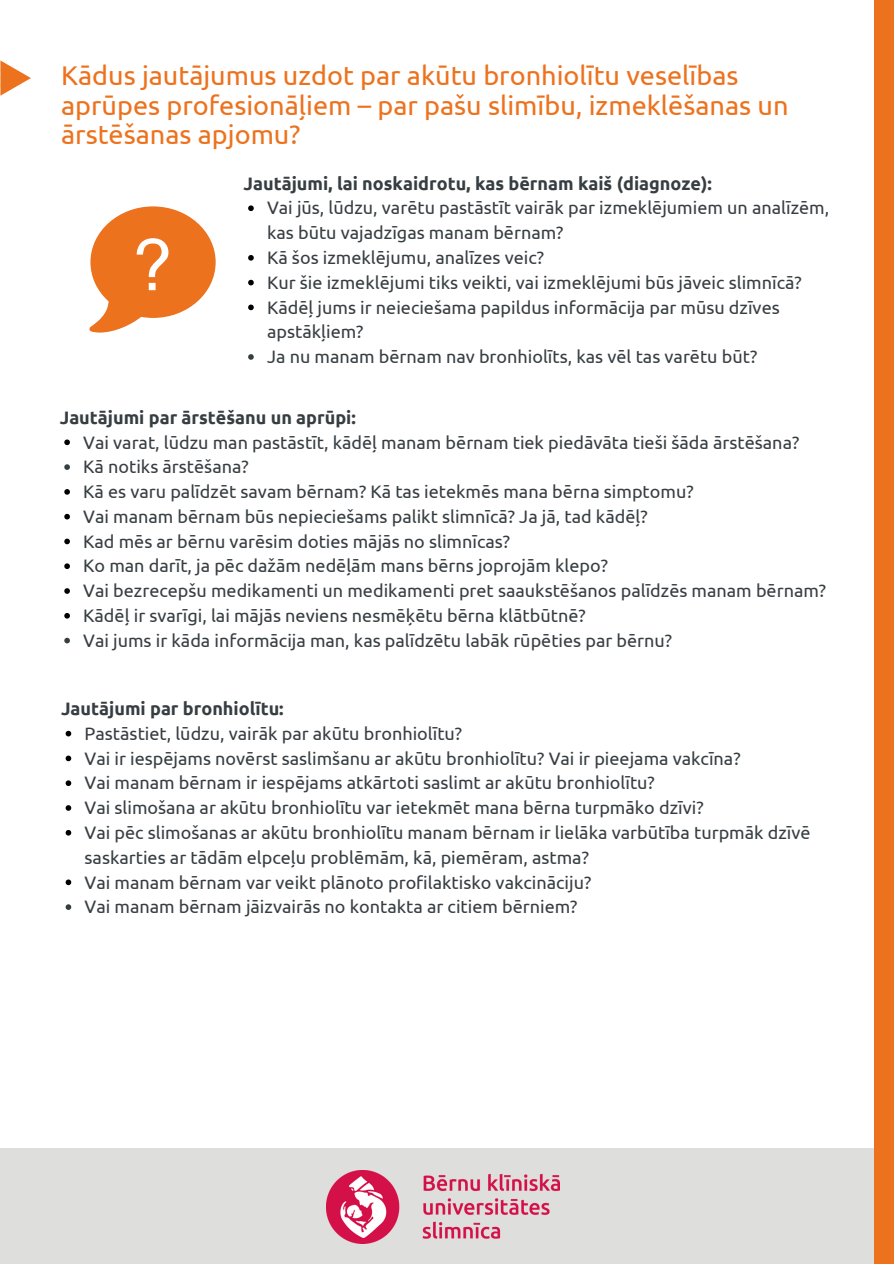
<style>
.page{position:relative;width:894px;height:1264px;background:#fff}
.page>*{position:absolute;margin:0;border:0;box-sizing:border-box;transform-origin:0 0}
.t1{font:27px/29.2px "Ubuntu";color:#ed721d}
.t2{font:18px/24.8px "Ubuntu";color:#373e42}
.t3{font:700 18px "Ubuntu";color:#373e42}
</style>
<div class="page">
<div style="left:0;top:1148px;width:893px;height:115px;background:#dededc"></div>
<img style="left:327px;top:1170px;width:232px;height:73px">
<div style="left:874px;top:0;width:19px;height:1263px;background:#ed721d"></div>
<svg style="left:0;top:60px;width:31px;height:36px"></svg>
<svg style="left:248px;top:205px;width:6px;height:6px"></svg>
<svg style="left:248px;top:255px;width:6px;height:6px"></svg>
<svg style="left:248px;top:280px;width:6px;height:5px"></svg>
<svg style="left:248px;top:304px;width:6px;height:6px"></svg>
<svg style="left:248px;top:354px;width:6px;height:6px"></svg>
<svg style="left:64px;top:439px;width:6px;height:6px"></svg>
<svg style="left:64px;top:464px;width:6px;height:6px"></svg>
<svg style="left:64px;top:489px;width:6px;height:5px"></svg>
<svg style="left:64px;top:514px;width:6px;height:5px"></svg>
<svg style="left:64px;top:538px;width:6px;height:6px"></svg>
<svg style="left:64px;top:563px;width:6px;height:6px"></svg>
<svg style="left:64px;top:588px;width:6px;height:6px"></svg>
<svg style="left:64px;top:613px;width:6px;height:5px"></svg>
<svg style="left:64px;top:637px;width:6px;height:6px"></svg>
<svg style="left:66px;top:730px;width:5px;height:6px"></svg>
<svg style="left:66px;top:755px;width:5px;height:6px"></svg>
<svg style="left:66px;top:780px;width:5px;height:6px"></svg>
<svg style="left:66px;top:805px;width:5px;height:5px"></svg>
<svg style="left:66px;top:830px;width:5px;height:5px"></svg>
<svg style="left:66px;top:879px;width:5px;height:6px"></svg>
<svg style="left:66px;top:904px;width:5px;height:5px"></svg>
<svg style="left:89px;top:206px;width:126px;height:126px"></svg>
<h1 class="t1" style="left:61px;top:61px;width:728px">Kādus jautājumus uzdot par akūtu bronhiolītu veselības aprūpes profesionāļiem – par pašu slimību, izmeklēšanas un ārstēšanas apjomu?</h1>
<p class="t3" style="left:243px;top:173px;width:469px">Jautājumi, lai noskaidrotu, kas bērnam kaiš (diagnoze):</p>
<p class="t2" style="left:267px;top:195px;width:563px">Vai jūs, lūdzu, varētu pastāstīt vairāk par izmeklējumiem un analīzēm, kas būtu vajadzīgas manam bērnam?<br>Kā šos izmeklējumu, analīzes veic?<br>Kur šie izmeklējumi tiks veikti, vai izmeklējumi būs jāveic slimnīcā?<br>Kādēļ jums ir neieciešama papildus informācija par mūsu dzīves apstākļiem?<br>Ja nu manam bērnam nav bronhiolīts, kas vēl tas varētu būt?</p>
<p class="t3" style="left:60px;top:407px;width:297px">Jautājumi par ārstēšanu un aprūpi:</p>
<p class="t2" style="left:83px;top:429px;width:744px">Vai varat, lūdzu man pastāstīt, kādēļ manam bērnam tiek piedāvāta tieši šāda ārstēšana?<br>Kā notiks ārstēšana?<br>Kā es varu palīdzēt savam bērnam? Kā tas ietekmēs mana bērna simptomu?<br>Vai manam bērnam būs nepieciešams palikt slimnīcā? Ja jā, tad kādēļ?<br>Kad mēs ar bērnu varēsim doties mājās no slimnīcas?<br>Ko man darīt, ja pēc dažām nedēļām mans bērns joprojām klepo?<br>Vai bezrecepšu medikamenti un medikamenti pret saaukstēšanos palīdzēs manam bērnam?<br>Kādēļ ir svarīgi, lai mājās neviens nesmēķētu bērna klātbūtnē?<br>Vai jums ir kāda informācija man, kas palīdzētu labāk rūpēties par bērnu?</p>
<p class="t3" style="left:61px;top:698px;width:224px">Jautājumi par bronhiolītu:</p>
<p class="t2" style="left:84px;top:720px;width:727px">Pastāstiet, lūdzu, vairāk par akūtu bronhiolītu?<br>Vai ir iespējams novērst saslimšanu ar akūtu bronhiolītu? Vai ir pieejama vakcīna?<br>Vai manam bērnam ir iespējams atkārtoti saslimt ar akūtu bronhiolītu?<br>Vai slimošana ar akūtu bronhiolītu var ietekmēt mana bērna turpmāko dzīvi?<br>Vai pēc slimošanas ar akūtu bronhiolītu manam bērnam ir lielāka varbūtība turpmāk dzīvē saskarties ar tādām elpceļu problēmām, kā, piemēram, astma?<br>Vai manam bērnam var veikt plānoto profilaktisko vakcināciju?<br>Vai manam bērnam jāizvairās no kontakta ar citiem bērniem?</p>
</div>
